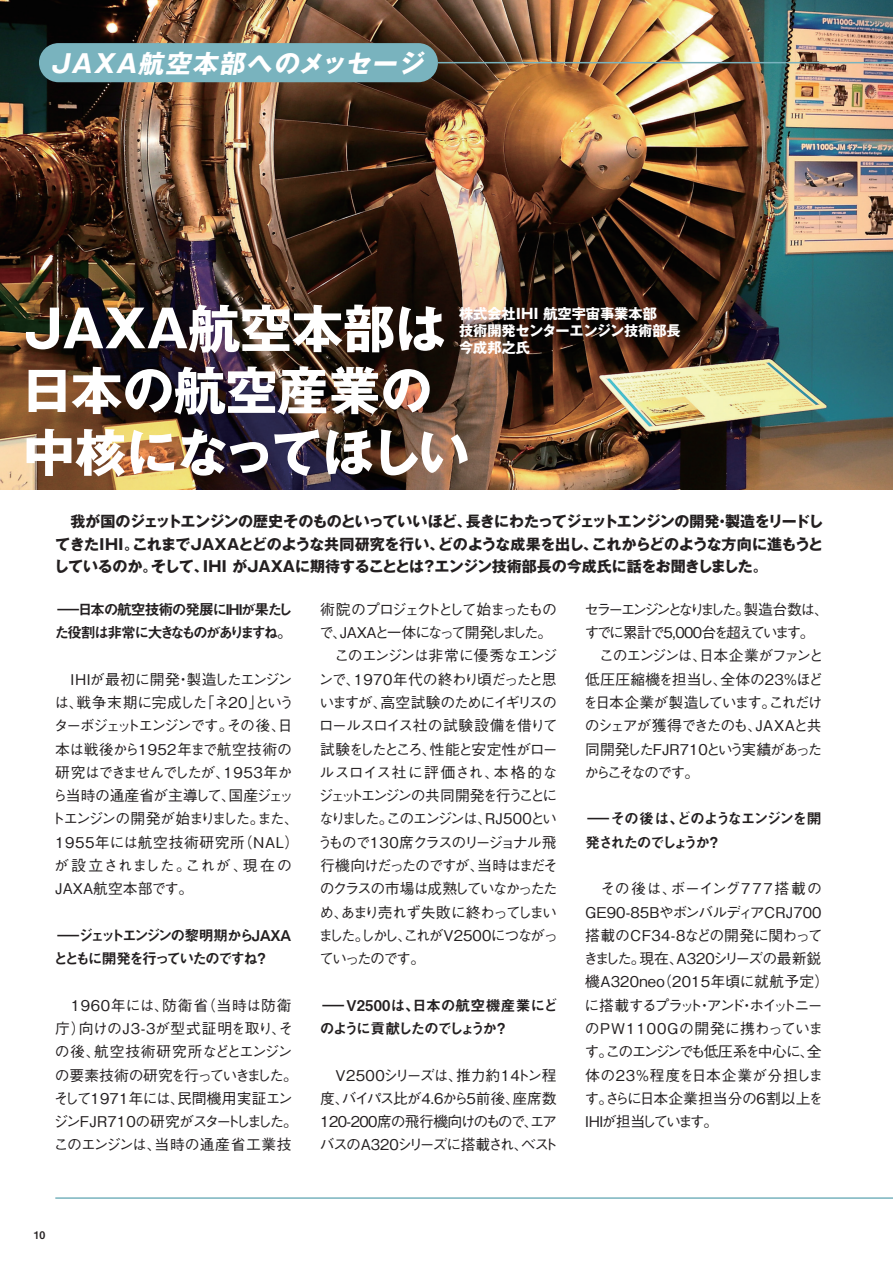
<style>
.page{position:relative;width:893px;height:1263px;background:#fff}
.page>*{position:absolute;margin:0;border:0;box-sizing:border-box;transform-origin:0 0}
.t1{font:700 51.6px/61.9px "Gothic MB101 Pro";color:#fff}
.t2{font:italic 700 25.05px "Gothic MB101 Pro";color:#fff}
.t3{font:700 15px/22.5px "Gothic MB101 Pro";color:#231f20;text-align:justify}
.t4{font:500 14.85px/23.2px "Gothic BBB Pro";letter-spacing:-.02em;color:#231f20}
.t5{font:500 14.85px/23.2px "Gothic BBB Pro";letter-spacing:-.105em;color:#231f20}
.t6{font:500 14.85px/23.2px "Gothic BBB Pro";letter-spacing:-.11em;color:#231f20}
.t7{font:14.85px/23.2px "Midashi Go Pro MB31";letter-spacing:-.12em;color:#231f20;scale:2 1}
.t8{font:500 14.85px/23.2px "Gothic BBB Pro";letter-spacing:-.065em;color:#231f20;text-align:justify}
.t9{font:14.85px/23.2px "Midashi Go Pro MB31";letter-spacing:-.03em;color:#231f20;scale:2 1}
.t10{font:500 14.85px "Gothic BBB Pro";letter-spacing:-.015em;color:#231f20}
.t11{font:500 14.85px "Gothic BBB Pro";letter-spacing:-.01em;color:#231f20}
.t12{font:500 14.85px "Gothic BBB Pro";letter-spacing:-.13em;color:#231f20}
.t13{font:500 14.85px "Gothic BBB Pro";letter-spacing:-.085em;color:#231f20}
.t14{font:500 14.85px "Gothic BBB Pro";letter-spacing:-.135em;color:#231f20}
.t15{font:500 14.85px "Gothic BBB Pro";letter-spacing:.04em;color:#231f20}
.t16{font:500 14.85px "Gothic BBB Pro";letter-spacing:-.005em;color:#231f20}
.t17{font:500 14.85px "Gothic BBB Pro";letter-spacing:-.025em;color:#231f20}
.t18{font:500 14.85px "Gothic BBB Pro";letter-spacing:.01em;color:#231f20}
.t19{font:500 14.85px "Gothic BBB Pro";color:#231f20}
.t20{font:700 14.25px/17.1px "Gothic MB101 Pro";color:#fff}
.t21{font:10.5px "Midashi Go Pro MB31";color:#231f20}
</style>
<div class="page">
<img style="left:0;top:0;width:893px;height:490px">
<hr style="left:438px;top:62px;width:455px;height:1px;background:#79b3be">
<hr style="left:55px;top:1197px;width:838px;height:2px;background:#79b3be">
<div style="left:39px;top:43px;width:399px;height:39px;background:#79b3be;border-radius:20px"></div>
<h2 class="t2" style="left:50px;top:42px;width:380px">JAXA航空本部へのメッセージ</h2>
<h1 class="t1" style="left:21px;top:291px;width:450px">JAXA航空本部は日本の航空産業の中核になってほしい</h1>
<p class="t3" style="left:54px;top:509px;width:771px">　我が国のジェットエンジンの歴史そのものといっていいほど、長きにわたってジェットエンジンの開発・製造をリードしてきたIHI。これまでJAXAとどのような共同研究を行い、どのような成果を出し、これからどのような方向に進もうとしているのか。そして、IHI がJAXAに期待することとは？エンジン技術部長の今成氏に話をお聞きしました。</p>
<p class="t20" style="left:459px;top:303px;width:223px">株式会社IHI 航空宇宙事業本部<br>技術開発センターエンジン技術部長今成邦之氏</p>
<p class="t7" style="left:53px;top:596px;width:121px">－日本の航空技術の発展にIHIが果たした役割は非常に大きなものがありますね。</p>
<p class="t10" style="left:55px;top:667px;width:239px">　IHIが最初に開発・製造したエンジン</p>
<p class="t11" style="left:54px;top:690px;width:241px">は、戦争末期に完成した「ネ20」という</p>
<p class="t12" style="left:54px;top:714px;width:241px">ターボジェットエンジンです。その後、日</p>
<p class="t16" style="left:55px;top:737px;width:238px">本は戦後から1952年まで航空技術の</p>
<p class="t13" style="left:55px;top:760px;width:239px">研究はできませんでしたが、1953年か</p>
<p class="t17" style="left:53px;top:784px;width:243px">ら当時の通産省が主導して、国産ジェッ</p>
<p class="t14" style="left:51px;top:807px;width:250px">トエンジンの開発が始まりました。また、</p>
<p class="t15" style="left:55px;top:830px;width:246px">1955年には航空技術研究所（NAL）</p>
<p class="t18" style="left:54px;top:853px;width:239px">が設立されました。これが、現在の</p>
<p class="t19" style="left:55px;top:877px;width:139px">JAXA航空本部です。</p>
<p class="t7" style="left:53px;top:922px;width:121px">－ジェットエンジンの黎明期からJAXAとともに開発を行っていたのですね？</p>
<p class="t4" style="left:53px;top:992px;width:246px">　1960年には、防衛省（当時は防衛庁）向けのJ3-3が型式証明を取り、その後、航空技術研究所などとエンジンの要素技術の研究を行っていきました。そして1971年には、民間機用実証エンジンFJR710の研究がスタートしました。このエンジンは、当時の通産省工業技</p>
<p class="t5" style="left:318px;top:596px;width:242px">術院のプロジェクトとして始まったもので、JAXAと一体になって開発しました。　このエンジンは非常に優秀なエンジンで、1970年代の終わり頃だったと思いますが、高空試験のためにイギリスのロールスロイス社の試験設備を借りて試験をしたところ、性能と安定性がロールスロイス社に評価され、本格的なジェットエンジンの共同開発を行うことになりました。このエンジンは、RJ500というもので130席クラスのリージョナル飛行機向けだったのですが、当時はまだそのクラスの市場は成熟していなかったため、あまり売れず失敗に終わってしまいました。しかし、これがV2500につながっていったのです。</p>
<p class="t9" style="left:318px;top:992px;width:121px">－V2500は、日本の航空機産業にどのように貢献したのでしょうか？</p>
<p class="t8" style="left:320px;top:1061px;width:240px">　V2500シリーズは、推力約14トン程度、バイパス比が4.6から5前後、座席数120-200席の飛行機向けのもので、エアバスのA320シリーズに搭載され、ベスト</p>
<p class="t6" style="left:583px;top:596px;width:247px">セラーエンジンとなりました。製造台数は、すでに累計で5,000台を超えています。　このエンジンは、日本企業がファンと低圧圧縮機を担当し、全体の23％ほどを日本企業が製造しています。これだけのシェアが獲得できたのも、JAXAと共同開発したFJR710という実績があったからこそなのです。</p>
<p class="t7" style="left:583px;top:805px;width:121px">－その後は、どのようなエンジンを開発されたのでしょうか？</p>
<p class="t4" style="left:583px;top:875px;width:247px">　その後は、ボーイング777搭載の<br>GE90-85BやボンバルディアCRJ700搭載のCF34-8などの開発に関わってきました。現在、A320シリーズの最新鋭機A320neo（2015年頃に就航予定）に搭載するプラット・アンド・ホイットニーのPW1100Gの開発に携わっています。このエンジンでも低圧系を中心に、全体の23％程度を日本企業が分担します。さらに日本企業担当分の6割以上を<br>IHIが担当しています。</p>
<p class="t21" style="left:34px;top:1226px;width:13px">10</p>
</div>
